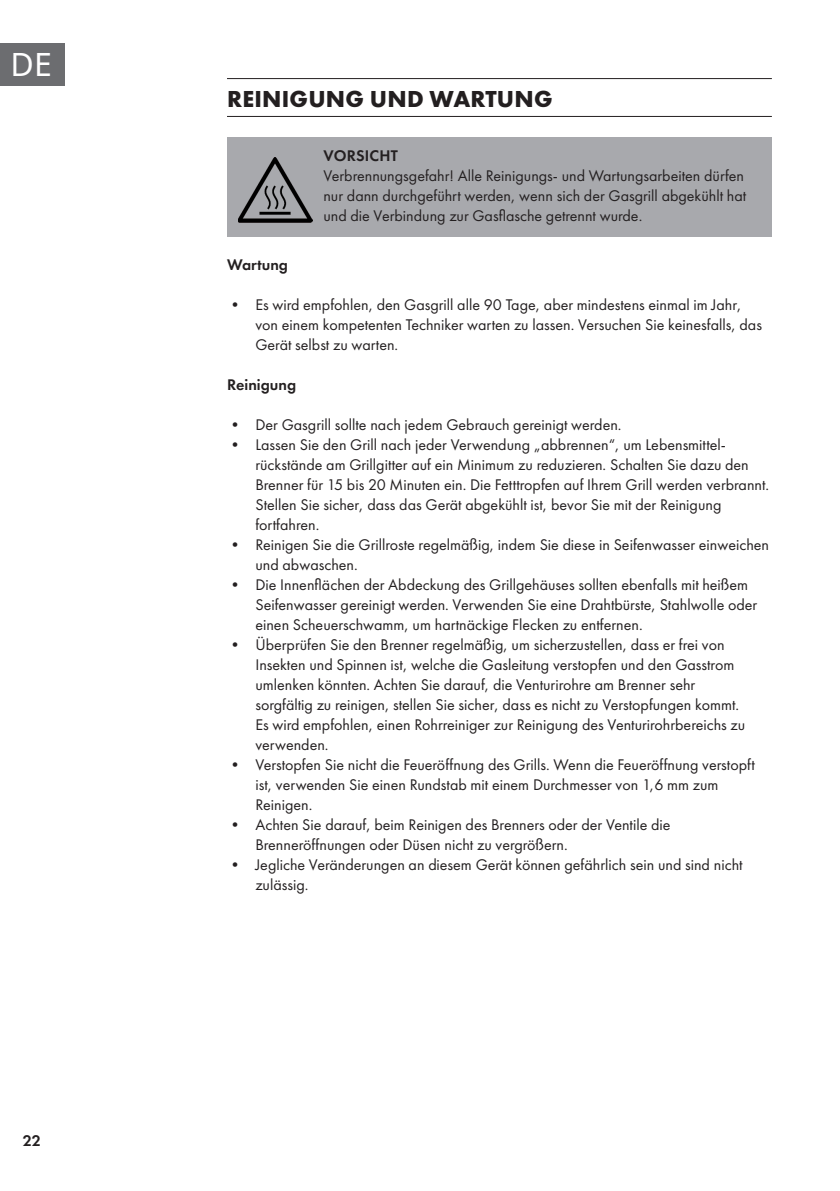
<style>
.page{position:relative;width:840px;height:1191px;background:#fff}
.page>*{position:absolute;margin:0;border:0;box-sizing:border-box;transform-origin:0 0}
.t1{font:32px "Noto Sans";color:#fff}
.t2{font:700 24px "Futura PTW08";letter-spacing:.01em;color:#231f20}
.t3{font:16px/20px "Futura PTW08";color:#231f20}
.t4{font:600 16px "Futura PTW08";color:#231f20}
</style>
<div class="page">
<div style="left:0;top:43px;width:65px;height:42px;background:#6c6d70"></div>
<hr style="left:227px;top:78px;width:544px;height:1px;background:#231f20">
<hr style="left:227px;top:116px;width:544px;height:1px;background:#231f20">
<div style="left:227px;top:138px;width:544px;height:99px;background:#a8a9ad"></div>
<img style="left:238px;top:158px;width:74px;height:64px">
<h1 class="t1" style="left:11px;top:42px;width:43px">DE</h1>
<p class="t4" style="left:23px;top:1130px;width:20px">22</p>
<h2 class="t2" style="left:227px;top:84px;width:327px">REINIGUNG UND WARTUNG</h2>
<p class="t4" style="left:323px;top:146px;width:76px">VORSICHT</p>
<p class="t3" style="left:323px;top:166px;width:424px">Verbrennungsgefahr! Alle Reinigungs- und Wartungsarbeiten dürfen nur dann durchgeführt werden, wenn sich der Gasgrill abgekühlt hat und die Verbindung zur Gasflasche getrennt wurde.</p>
<p class="t4" style="left:227px;top:254px;width:62px">Wartung</p>
<p class="t3" style="left:255px;top:294px;width:508px;text-indent:-28px">• Es wird empfohlen, den Gasgrill alle 90 Tage, aber mindestens einmal im Jahr, von einem kompetenten Techniker warten zu lassen. Versuchen Sie keinesfalls, das<br>Gerät selbst zu warten.</p>
<p class="t4" style="left:227px;top:374px;width:70px">Reinigung</p>
<p class="t3" style="left:227px;top:414px;width:396px">• Der Gasgrill sollte nach jedem Gebrauch gereinigt werden.</p>
<p class="t3" style="left:255px;top:434px;width:515px;text-indent:-28px">• Lassen Sie den Grill nach jeder Verwendung „abbrennen“, um Lebensmittel&shy;rückstände am Grillgitter auf ein Minimum zu reduzieren. Schalten Sie dazu den Brenner für 15 bis 20 Minuten ein. Die Fetttropfen auf Ihrem Grill werden verbrannt.<br>Stellen Sie sicher, dass das Gerät abgekühlt ist, bevor Sie mit der Reinigung fortfahren.</p>
<p class="t3" style="left:255px;top:534px;width:515px;text-indent:-28px">• Reinigen Sie die Grillroste regelmäßig, indem Sie diese in Seifenwasser einweichen und abwaschen.</p>
<p class="t3" style="left:255px;top:574px;width:503px;text-indent:-28px">• Die Innenflächen der Abdeckung des Grillgehäuses sollten ebenfalls mit heißem<br>Seifenwasser gereinigt werden. Verwenden Sie eine Drahtbürste, Stahlwolle oder einen Scheuerschwamm, um hartnäckige Flecken zu entfernen.</p>
<p class="t3" style="left:255px;top:634px;width:491px;text-indent:-28px">• Überprüfen Sie den Brenner regelmäßig, um sicherzustellen, dass er frei von Insekten und Spinnen ist, welche die Gasleitung verstopfen und den Gasstrom umlenken könnten. Achten Sie darauf, die Venturirohre am Brenner sehr sorgfältig zu reinigen, stellen Sie sicher, dass es nicht zu Verstopfungen kommt.<br>Es wird empfohlen, einen Rohrreiniger zur Reinigung des Venturirohrbereichs zu verwenden.</p>
<p class="t3" style="left:255px;top:754px;width:500px;text-indent:-28px">• Verstopfen Sie nicht die Feueröffnung des Grills. Wenn die Feueröffnung verstopft ist, verwenden Sie einen Rundstab mit einem Durchmesser von 1,6 mm zum<br>Reinigen.</p>
<p class="t3" style="left:255px;top:814px;width:416px;text-indent:-28px">• Achten Sie darauf, beim Reinigen des Brenners oder der Ventile die<br>Brenneröffnungen oder Düsen nicht zu vergrößern.</p>
<p class="t3" style="left:255px;top:854px;width:488px;text-indent:-28px">• Jegliche Veränderungen an diesem Gerät können gefährlich sein und sind nicht zulässig.</p>
</div>
